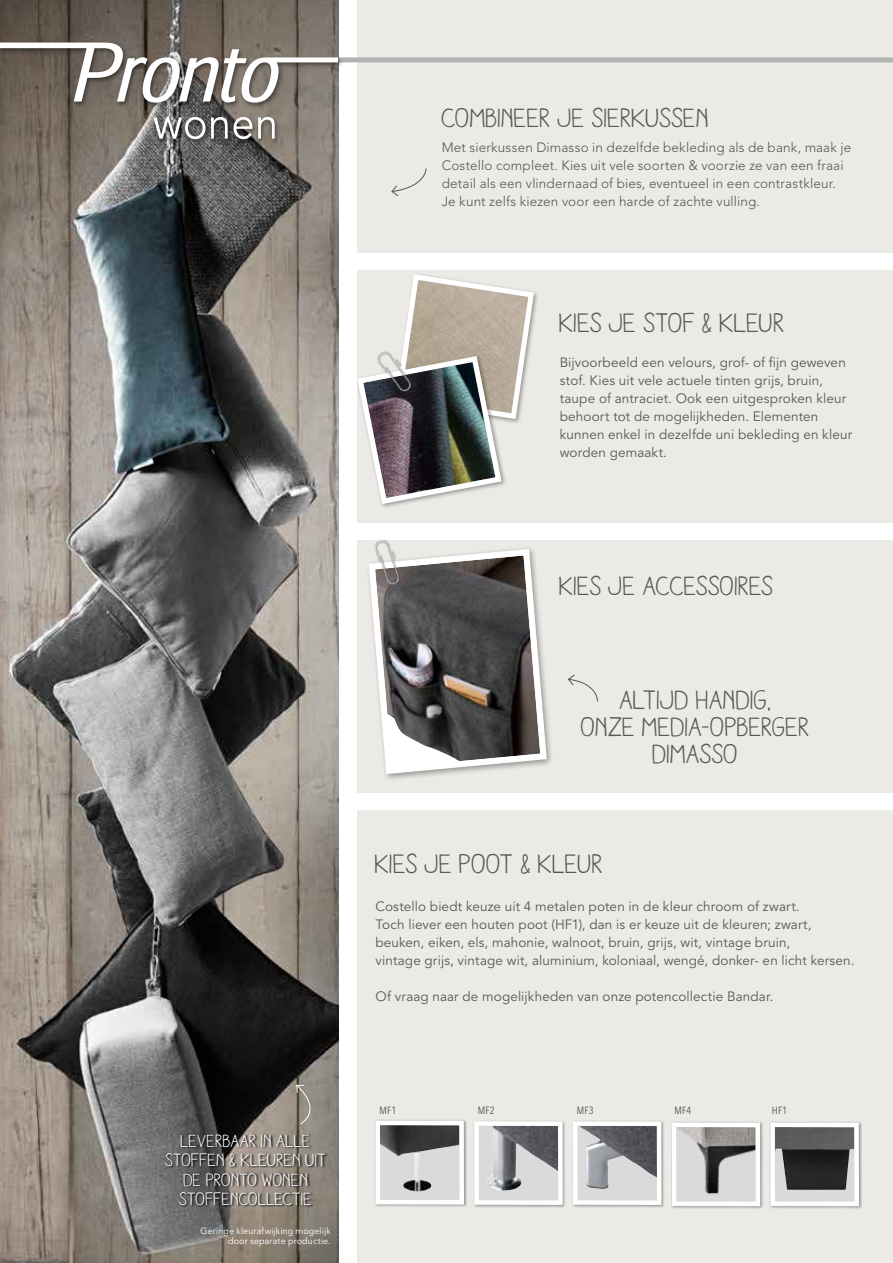
<style>
.page{position:relative;width:893px;height:1263px;background:#fff}
.page>*{position:absolute;margin:0;border:0;box-sizing:border-box;transform-origin:0 0}
.t1{font:27.3px "Aracne";color:#575756}
.t2{font:27px/27.3px "Aracne";color:#575756;text-align:center}
.t3{font:18px/19.5px "Aracne";color:#fff;text-align:center}
.t4{font:13.5px/18px "Avenir LT Std";letter-spacing:.01em;color:#575756}
.t5{font:300 13.5px/18px "Avenir LT Std";letter-spacing:.01em;color:#575756}
.t6{font:10.5px "Avenir Next Condensed";letter-spacing:.02em;color:#575756}
.t7{font:9px/10.5px "Avenir LT Std";letter-spacing:.015em;color:#fff;text-align:right}
</style>
<div class="page">
<div style="left:357px;top:0;width:536px;height:253px;background:#eceae6"></div>
<img style="left:0;top:0;width:338px;height:1263px">
<svg style="left:296px;top:1084px;width:28px;height:36px"></svg>
<svg style="left:391px;top:168px;width:36px;height:28px"></svg>
<div style="left:357px;top:540px;width:536px;height:252px;background:#eceae6"></div>
<div style="left:357px;top:270px;width:536px;height:252px;background:#eceae6"></div>
<svg style="left:357px;top:274px;width:180px;height:233px"></svg>
<div style="left:0;top:40px;width:893px;height:106px;background:#000;opacity:.5"></div>
<svg style="left:99px;top:117px;width:153px;height:22px;background:#898683"></svg>
<svg style="left:258px;top:117px;width:17px;height:22px"></svg>
<svg style="left:0;top:43px;width:893px;height:60px"></svg>
<div style="left:357px;top:811px;width:536px;height:452px;background:#eceae6"></div>
<div style="left:769px;top:1121px;width:93px;height:88px;background:#dedcd8"></div>
<svg style="left:769px;top:1121px;width:92px;height:87px"></svg>
<div style="left:671px;top:1121px;width:92px;height:88px;background:#dddbd7"></div>
<svg style="left:0;top:1120px;width:762px;height:88px"></svg>
<div style="left:374px;top:1119px;width:93px;height:89px;background:#000;opacity:.35"></div>
<svg style="left:373px;top:1119px;width:93px;height:88px;background:#b4b4b3"></svg>
<svg style="left:568px;top:674px;width:30px;height:28px"></svg>
<svg style="left:369px;top:548px;width:181px;height:229px;background:#7d7b7a"></svg>
<img style="left:368px;top:344px;width:49px;height:56px">
<img style="left:368px;top:539px;width:36px;height:50px">
<h2 class="t2" style="left:442px;top:103px;width:269px">COMBINEER JE SIERKUSSEN</h2>
<p class="t5" style="left:442px;top:138px;width:411px">Met sierkussen Dimasso in dezelfde bekleding als de bank, maak je Costello compleet. Kies uit vele soorten &amp; voorzie ze van een fraai detail als een vlindernaad of bies, eventueel in een contrastkleur.<br>Je kunt zelfs kiezen voor een harde of zachte vulling.</p>
<h1 class="t1" style="left:560px;top:307px;width:227px">KIES JE STOF &amp; KLEUR</h1>
<p class="t4" style="left:560px;top:354px;width:294px">Bijvoorbeeld een velours, grof- of fijn geweven stof. Kies uit vele actuele tinten grijs, bruin, taupe of antraciet. Ook een uitgesproken kleur behoort tot de mogelijkheden. Elementen kunnen enkel in dezelfde uni bekleding en kleur worden gemaakt.</p>
<h3 class="t3" style="left:165px;top:1130px;width:163px">LEVERBAAR IN ALLE<br>STOFFEN &amp; KLEUREN UIT<br>DE PRONTO WONEN<br>STOFFENCOLLECTIE</h3>
<p class="t7" style="left:201px;top:1226px;width:132px">Geringe kleurafwijking mogelijk door separate productie.</p>
<h2 class="t2" style="left:560px;top:571px;width:215px">KIES JE ACCESSOIRES</h2>
<h2 class="t2" style="left:581px;top:685px;width:230px">ALTIJD HANDIG,<br>ONZE MEDIA-OPBERGER<br>DIMASSO</h2>
<h1 class="t1" style="left:375px;top:848px;width:230px">KIES JE POOT &amp; KLEUR</h1>
<p class="t4" style="left:375px;top:897px;width:480px">Costello biedt keuze uit 4 metalen poten in de kleur chroom of zwart.<br>Toch liever een houten poot (HF1), dan is er keuze uit de kleuren; zwart, beuken, eiken, els, mahonie, walnoot, bruin, grijs, wit, vintage bruin,<br>vintage grijs, vintage wit, aluminium, koloniaal, wengé, donker- en licht kersen.</p>
<p class="t4" style="left:375px;top:987px;width:400px">Of vraag naar de mogelijkheden van onze potencollectie Bandar.</p>
<p class="t6" style="left:380px;top:1101px;width:18px">MF1</p>
<p class="t6" style="left:478px;top:1101px;width:19px">MF2</p>
<p class="t6" style="left:577px;top:1101px;width:19px">MF3</p>
<p class="t6" style="left:674px;top:1101px;width:18px">MF4</p>
<p class="t6" style="left:772px;top:1101px;width:17px">HF1</p>
</div>
